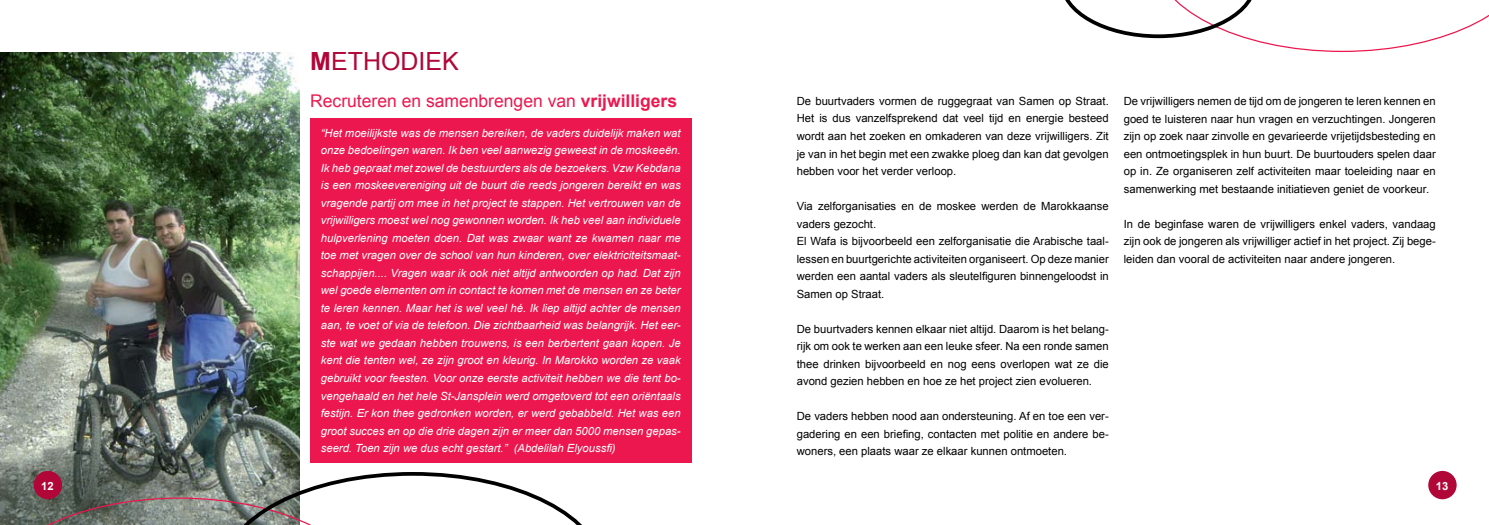
<style>
.page{position:relative;width:1489px;height:525px;background:#fff}
.page>*{position:absolute;margin:0;border:0;box-sizing:border-box;transform-origin:0 0}
.t1{font:25px "Arial";color:#b00738}
.t2{font:17.5px "Arial";color:#ed174f}
.t3{font:11.25px/17.5px "Arial";color:#000;text-align:justify}
.t4{font:italic 11.25px/17.5px "Arial";color:#fff;text-align:justify}
.t5{font:700 11.25px "Arial";color:#fff}
.s1{font-weight:700}
</style>
<div class="page">
<img style="left:0;top:52px;width:299px;height:419px">
<div style="left:1428px;top:470px;width:28px;height:29px;background:#b00738;border-radius:50%"></div>
<svg style="left:1065px;top:0;width:423px;height:52px"></svg>
<svg style="left:0;top:471px;width:581px;height:53px"></svg>
<div style="left:310px;top:118px;width:381px;height:344px;background:#ed174f"></div>
<h1 class="t1" style="left:310px;top:47px;width:150px"><span class="s1">M</span>ETHODIEK</h1>
<h2 class="t2" style="left:310px;top:90px;width:368px">Recruteren en samenbrengen van <span class="s1">vrijwilligers</span></h2>
<p class="t4" style="left:321px;top:124px;width:361px">“Het moeilijkste was de mensen bereiken, de vaders duidelijk maken wat onze bedoelingen waren. Ik ben veel aanwezig geweest in de moskeeën.<br>Ik heb gepraat met zowel de bestuurders als de bezoekers. Vzw Kebdana is een moskeevereniging uit de buurt die reeds jongeren bereikt en was vragende partij om mee in het project te stappen. Het vertrouwen van de vrijwilligers moest wel nog gewonnen worden. Ik heb veel aan individuele hulpverlening moeten doen. Dat was zwaar want ze kwamen naar me toe met vragen over de school van hun kinderen, over elektriciteitsmaat&shy;schappijen.... Vragen waar ik ook niet altijd antwoorden op had. Dat zijn wel goede elementen om in contact te komen met de mensen en ze beter te leren kennen. Maar het is wel veel hé. Ik liep altijd achter de mensen aan, te voet of via de telefoon. Die zichtbaarheid was belangrijk. Het eer&shy;ste wat we gedaan hebben trouwens, is een berbertent gaan kopen. Je kent die tenten wel, ze zijn groot en kleurig. In Marokko worden ze vaak gebruikt voor feesten. Voor onze eerste activiteit hebben we die tent bo&shy;vengehaald en het hele St-Jansplein werd omgetoverd tot een oriëntaals festijn. Er kon thee gedronken worden, er werd gebabbeld. Het was een groot succes en op die drie dagen zijn er meer dan 5000 mensen gepas&shy;seerd. Toen zijn we dus echt gestart.” (Abdelilah Elyoussfi)</p>
<p class="t3" style="left:796px;top:92px;width:313px">De buurtvaders vormen de ruggegraat van Samen op Straat.<br>Het is dus vanzelfsprekend dat veel tijd en energie besteed wordt aan het zoeken en omkaderen van deze vrijwilligers. Zit je van in het begin met een zwakke ploeg dan kan dat gevolgen hebben voor het verder verloop.</p>
<p class="t3" style="left:796px;top:197px;width:313px;text-align:left">Via zelforganisaties en de moskee werden de Marokkaanse vaders gezocht.<br>El Wafa is bijvoorbeeld een zelforganisatie die Arabische taal&shy;lessen en buurtgerichte activiteiten organiseert. Op deze manier werden een aantal vaders als sleutelfiguren binnengeloodst in Samen op Straat.</p>
<p class="t3" style="left:796px;top:320px;width:313px">De buurtvaders kennen elkaar niet altijd. Daarom is het belang&shy;rijk om ook te werken aan een leuke sfeer. Na een ronde samen thee drinken bijvoorbeeld en nog eens overlopen wat ze die avond gezien hebben en hoe ze het project zien evolueren.</p>
<p class="t3" style="left:796px;top:407px;width:313px">De vaders hebben nood aan ondersteuning. Af en toe een ver&shy;gadering en een briefing, contacten met politie en andere be&shy;woners, een plaats waar ze elkaar kunnen ontmoeten.</p>
<p class="t3" style="left:1123px;top:92px;width:313px">De vrijwilligers nemen de tijd om de jongeren te leren kennen en goed te luisteren naar hun vragen en verzuchtingen. Jongeren zijn op zoek naar zinvolle en gevarieerde vrijetijdsbesteding en een ontmoetingsplek in hun buurt. De buurtouders spelen daar op in. Ze organiseren zelf activiteiten maar toeleiding naar en samenwerking met bestaande initiatieven geniet de voorkeur.</p>
<p class="t3" style="left:1123px;top:215px;width:313px">In de beginfase waren de vrijwilligers enkel vaders, vandaag zijn ook de jongeren als vrijwilliger actief in het project. Zij bege&shy;leiden dan vooral de activiteiten naar andere jongeren.</p>
<p class="t5" style="left:41px;top:479px;width:14px">12</p>
<p class="t5" style="left:1435px;top:479px;width:14px">13</p>
</div>
